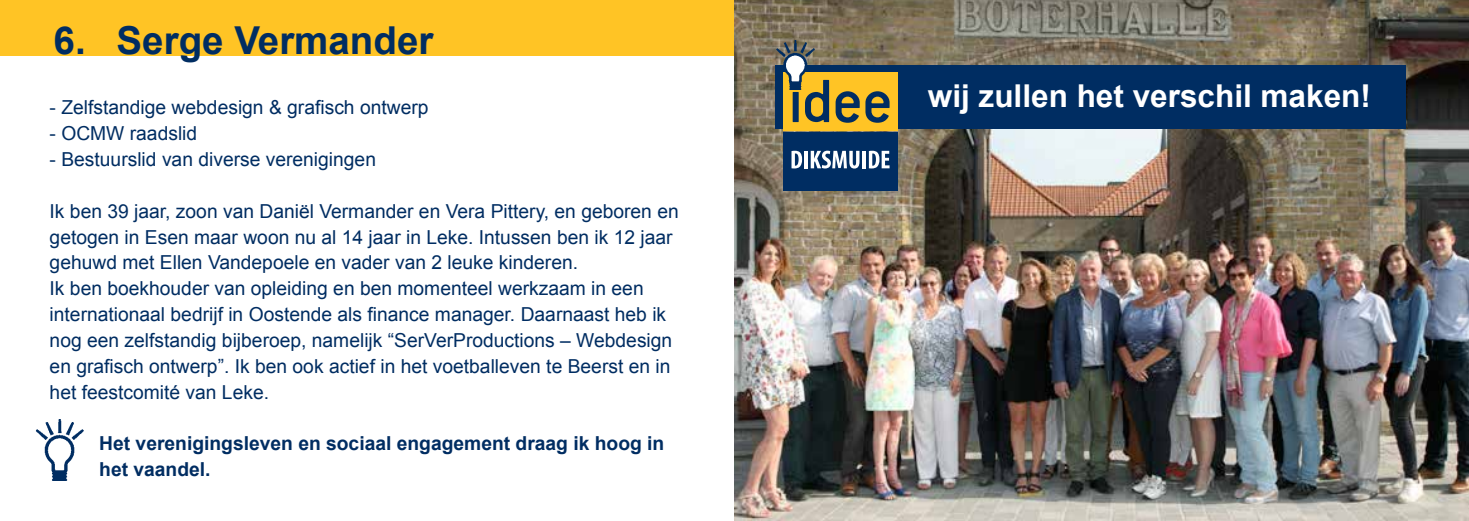
<style>
.page{position:relative;width:1469px;height:521px;background:#fff}
.page>*{position:absolute;margin:0;border:0;box-sizing:border-box;transform-origin:0 0}
.t1{font:700 38.5px "Arial";color:#002d62}
.t2{font:700 31.5px "Arial";color:#fff}
.t3{font:19.25px/25.9px "Arial";color:#002d62}
.t4{font:700 19.25px/25.9px "Arial";color:#002d62}
</style>
<div class="page">
<div style="left:0;top:0;width:734px;height:55px;background:#ffc425"></div>
<img style="left:734px;top:0;width:734px;height:521px">
<div style="left:775px;top:65px;width:630px;height:63px;background:#002d62"></div>
<div style="left:783px;top:72px;width:115px;height:58px;background:#ffc425"></div>
<div style="left:783px;top:132px;width:115px;height:58px;background:#002d62"></div>
<svg style="left:792px;top:54px;width:37px;height:68px"></svg>
<svg style="left:835px;top:91px;width:24px;height:32px"></svg>
<svg style="left:865px;top:91px;width:24px;height:32px"></svg>
<img style="left:744px;top:41px;width:70px;height:49px">
<svg style="left:791px;top:151px;width:11px;height:17px"></svg>
<hr style="left:804px;top:151px;width:3px;height:17px;background:#fff">
<svg style="left:810px;top:151px;width:49px;height:18px"></svg>
<hr style="left:862px;top:151px;width:3px;height:17px;background:#fff">
<svg style="left:868px;top:151px;width:21px;height:17px"></svg>
<img style="left:35px;top:420px;width:48px;height:60px">
<h1 class="t1" style="left:54px;top:15px;width:381px">6. Serge Vermander</h1>
<p class="t3" style="left:50px;top:95px;width:380px">- Zelfstandige webdesign &amp; grafisch ontwerp</p>
<p class="t3" style="left:50px;top:121px;width:149px">- OCMW raadslid</p>
<p class="t3" style="left:50px;top:146px;width:328px">- Bestuurslid van diverse verenigingen</p>
<p class="t3" style="left:50px;top:198px;width:630px">Ik ben 39 jaar, zoon van Daniël Vermander en Vera Pittery, en geboren en getogen in Esen maar woon nu al 14 jaar in Leke. Intussen ben ik 12 jaar gehuwd met Ellen Vandepoele en vader van 2 leuke kinderen.<br>Ik ben boekhouder van opleiding en ben momenteel werkzaam in een internationaal bedrijf in Oostende als finance manager. Daarnaast heb ik nog een zelfstandig bijberoep, namelijk “SerVerProductions – Webdesign en grafisch ontwerp”. Ik ben ook actief in het voetballeven te Beerst en in het feestcomité van Leke.</p>
<p class="t4" style="left:99px;top:431px;width:566px">Het verenigingsleven en sociaal engagement draag ik hoog in het vaandel.</p>
<h2 class="t2" style="left:927px;top:75px;width:444px">wij zullen het verschil maken!</h2>
</div>
